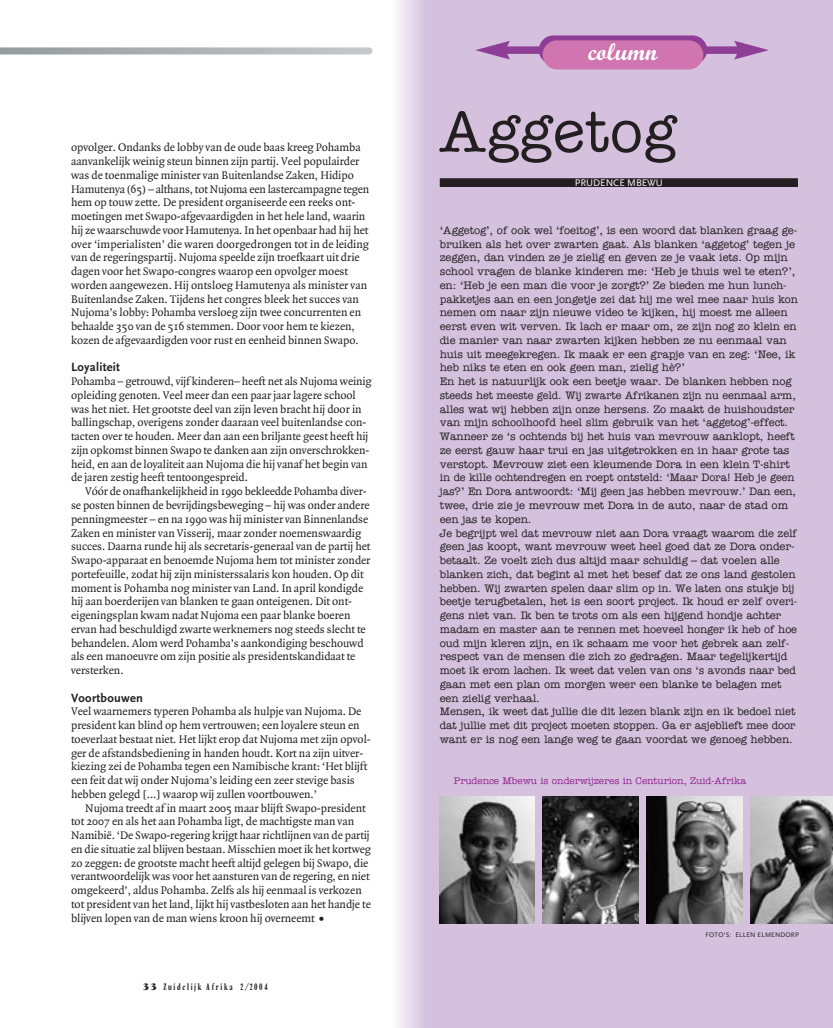
<style>
.page{position:relative;width:833px;height:1028px;background:#fff}
.page>*{position:absolute;margin:0;border:0;box-sizing:border-box;transform-origin:0 0}
.t1{font:58.75px "American Typewriter Medium A";letter-spacing:.015em;color:#231f20}
.t2{font:700 24.38px "M Script";color:#fff}
.t3{font:700 12.5px "Scala Sans";letter-spacing:.02em;color:#231f20}
.t4{font:11.88px/13.8px "Quadraat";letter-spacing:-.005em;color:#231f20}
.t5{font:500 11px/13.8px "American Typewriter";letter-spacing:-.005em;color:#231f20}
.t6{font:10px "Scala Sans";color:#fff}
.t7{font:500 9.75px "American Typewriter";letter-spacing:-.005em;color:#90268f}
.t8{font:9.38px "Sh Vendome Cond";letter-spacing:.15em;color:#231f20;scale:1.2 1}
.t9{font:6.88px "Scala Sans";letter-spacing:.025em;color:#231f20}
.s1{font-size:20px}
.s2{font-family:"Sh Vendome";font-weight:700}
</style>
<div class="page">
<div style="left:424px;top:0;width:408px;height:1027px;background:#d5c1de"></div>
<div style="left:392px;top:0;width:32px;height:1027px;background:linear-gradient(to right,#fdfcfe,#d9c8e1)"></div>
<div style="left:503px;top:46px;width:237px;height:8px;background:#8f3e97"></div>
<svg style="left:475px;top:41px;width:35px;height:18px"></svg>
<svg style="left:734px;top:41px;width:34px;height:18px"></svg>
<img style="left:646px;top:796px;width:96px;height:127px">
<img style="left:750px;top:796px;width:82px;height:127px">
<div style="left:538px;top:35px;width:169px;height:30px;background:#8f3e97;border-radius:15px"></div>
<div style="left:542px;top:40px;width:161px;height:29px;background:#d175b0;border-radius:15px"></div>
<img style="left:440px;top:796px;width:95px;height:127px">
<img style="left:543px;top:796px;width:95px;height:127px">
<div style="left:440px;top:178px;width:357px;height:9px;background:#231f20"></div>
<svg style="left:0;top:47px;width:372px;height:7px;background:#b2b6b8"></svg>
<p class="t4" style="left:71px;top:142px;width:299px">opvolger. Ondanks de lobby van de oude baas kreeg Pohamba aanvankelijk weinig steun binnen zijn partij. Veel populairder was de toenmalige minister van Buitenlandse Zaken, Hidipo Hamutenya (65) – althans, tot Nujoma een lastercampagne tegen hem op touw zette. De president organiseerde een reeks ont&shy;moetingen met Swapo-afgevaardigden in het hele land, waarin hij ze waarschuwde voor Hamutenya. In het openbaar had hij het over ‘imperialisten’ die waren doorgedrongen tot in de leiding van de regeringspartij. Nujoma speelde zijn troefkaart uit drie dagen voor het Swapo-congres waarop een opvolger moest worden aangewezen. Hij ontsloeg Hamutenya als minister van Buitenlandse Zaken. Tijdens het congres bleek het succes van Nujoma’s lobby: Pohamba versloeg zijn twee concurrenten en behaalde 350 van de 516 stemmen. Door voor hem te kiezen, kozen de afgevaardigden voor rust en eenheid binnen Swapo.</p>
<p class="t3" style="left:71px;top:362px;width:50px">Loyaliteit</p>
<p class="t4" style="left:71px;top:375px;width:302px">Pohamba – getrouwd, vijf kinderen– heeft net als Nujoma weinig opleiding genoten. Veel meer dan een paar jaar lagere school was het niet. Het grootste deel van zijn leven bracht hij door in ballingschap, overigens zonder daaraan veel buitenlandse con&shy;tacten over te houden. Meer dan aan een briljante geest heeft hij zijn opkomst binnen Swapo te danken aan zijn onverschrokken&shy;heid, en aan de loyaliteit aan Nujoma die hij vanaf het begin van de jaren zestig heeft tentoongespreid.</p>
<p class="t4" style="left:71px;top:485px;width:301px;text-indent:14px">Vóór de onafhankelijkheid in 1990 bekleedde Pohamba diver&shy;se posten binnen de bevrijdingsbeweging – hij was onder andere penningmeester – en na 1990 was hij minister van Binnenlandse Zaken en minister van Visserij, maar zonder noemenswaardig succes. Daarna runde hij als secretaris-generaal van de partij het Swapo-apparaat en benoemde Nujoma hem tot minister zonder portefeuille, zodat hij zijn ministerssalaris kon houden. Op dit moment is Pohamba nog minister van Land. In april kondigde hij aan boerderijen van blanken te gaan onteigenen. Dit ont&shy;eigeningsplan kwam nadat Nujoma een paar blanke boeren ervan had beschuldigd zwarte werknemers nog steeds slecht te behandelen. Alom werd Pohamba’s aankondiging beschouwd als een manoeuvre om zijn positie als presidentskandidaat te versterken.</p>
<p class="t3" style="left:71px;top:692px;width:73px">Voortbouwen</p>
<p class="t4" style="left:71px;top:705px;width:301px">Veel waarnemers typeren Pohamba als hulpje van Nujoma. De president kan blind op hem vertrouwen; een loyalere steun en toeverlaat bestaat niet. Het lijkt erop dat Nujoma met zijn opvol&shy;ger de afstandsbediening in handen houdt. Kort na zijn uitver&shy;kiezing zei de Pohamba tegen een Namibische krant: ‘Het blijft een feit dat wij onder Nujoma’s leiding een zeer stevige basis hebben gelegd [...] waarop wij zullen voortbouwen.’</p>
<p class="t4" style="left:71px;top:802px;width:301px;text-indent:14px">Nujoma treedt af in maart 2005 maar blijft Swapo-president tot 2007 en als het aan Pohamba ligt, de machtigste man van Namibië. ‘De Swapo-regering krijgt haar richtlijnen van de partij en die situatie zal blijven bestaan. Misschien moet ik het kortweg zo zeggen: de grootste macht heeft altijd gelegen bij Swapo, die verantwoordelijk was voor het aansturen van de regering, en niet omgekeerd’, aldus Pohamba. Zelfs als hij eenmaal is verkozen tot president van het land, lijkt hij vastbesloten aan het handje te blijven lopen van de man wiens kroon hij overneemt <span class="s1">•</span></p>
<p class="t8" style="left:143px;top:983px;width:105px"><span class="s2">33</span> Zuidelijk Afrika 2/2004</p>
<h2 class="t2" style="left:588px;top:43px;width:71px">column</h2>
<h1 class="t1" style="left:440px;top:111px;width:238px">Aggetog</h1>
<p class="t6" style="left:574px;top:179px;width:90px">PRUDENCE MBEWU</p>
<p class="t5" style="left:440px;top:224px;width:359px">‘Aggetog’, of ook wel ‘foeitog’, is een woord dat blanken graag ge&shy;bruiken als het over zwarten gaat. Als blanken ‘aggetog’ tegen je zeggen, dan vinden ze je zielig en geven ze je vaak iets. Op mijn school vragen de blanke kinderen me: ‘Heb je thuis wel te eten?’, en: ‘Heb je een man die voor je zorgt?’ Ze bieden me hun lunch&shy;pakketjes aan en een jongetje zei dat hij me wel mee naar huis kon nemen om naar zijn nieuwe video te kijken, hij moest me alleen eerst even wit verven. Ik lach er maar om, ze zijn nog zo klein en die manier van naar zwarten kijken hebben ze nu eenmaal van huis uit meegekregen. Ik maak er een grapje van en zeg: ‘Nee, ik heb niks te eten en ook geen man, zielig hè?’<br>En het is natuurlijk ook een beetje waar. De blanken hebben nog steeds het meeste geld. Wij zwarte Afrikanen zijn nu eenmaal arm, alles wat wij hebben zijn onze hersens. Zo maakt de huishoudster van mijn schoolhoofd heel slim gebruik van het ‘aggetog’-effect.<br>Wanneer ze ‘s ochtends bij het huis van mevrouw aanklopt, heeft ze eerst gauw haar trui en jas uitgetrokken en in haar grote tas verstopt. Mevrouw ziet een kleumende Dora in een klein T-shirt in de kille ochtendregen en roept ontsteld: ‘Maar Dora! Heb je geen jas?’ En Dora antwoordt: ‘Mij geen jas hebben mevrouw.’ Dan een, twee, drie zie je mevrouw met Dora in de auto, naar de stad om een jas te kopen.<br>Je begrijpt wel dat mevrouw niet aan Dora vraagt waarom die zelf geen jas koopt, want mevrouw weet heel goed dat ze Dora onder&shy;betaalt. Ze voelt zich dus altijd maar schuldig – dat voelen alle blanken zich, dat begint al met het besef dat ze ons land gestolen hebben. Wij zwarten spelen daar slim op in. We laten ons stukje bij beetje terugbetalen, het is een soort project. Ik houd er zelf overi&shy;gens niet van. Ik ben te trots om als een hijgend hondje achter madam en master aan te rennen met hoeveel honger ik heb of hoe oud mijn kleren zijn, en ik schaam me voor het gebrek aan zelf&shy;respect van de mensen die zich zo gedragen. Maar tegelijkertijd moet ik erom lachen. Ik weet dat velen van ons ‘s avonds naar bed gaan met een plan om morgen weer een blanke te belagen met een zielig verhaal.<br>Mensen, ik weet dat jullie die dit lezen blank zijn en ik bedoel niet dat jullie met dit project moeten stoppen. Ga er asjeblieft mee door want er is nog een lange weg te gaan voordat we genoeg hebben.</p>
<p class="t7" style="left:454px;top:777px;width:294px">Prudence Mbewu is onderwijzeres in Centurion, Zuid-Afrika</p>
<p class="t9" style="left:705px;top:932px;width:95px">FOTO’S: ELLEN ELMENDORP</p>
</div>
